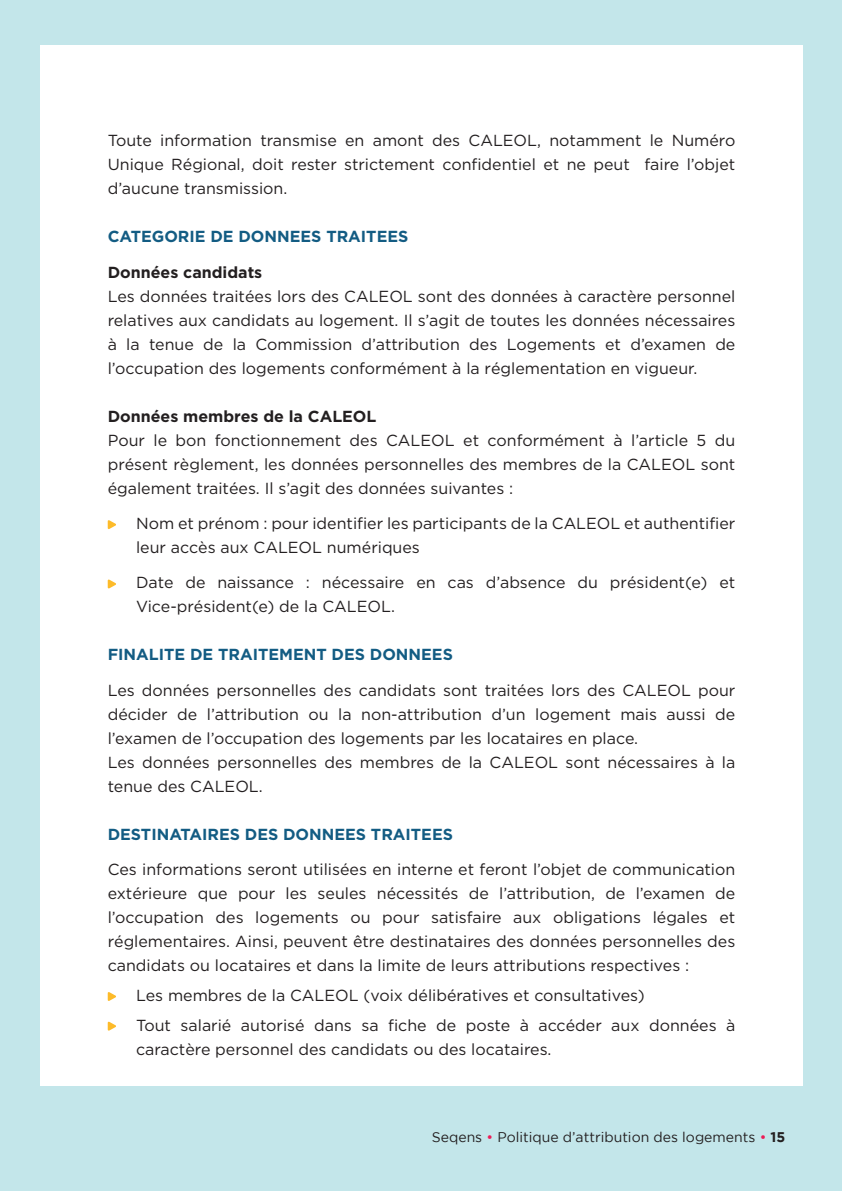
<style>
.page{position:relative;width:842px;height:1191px;background:#c3e6ea}
.page>*{position:absolute;margin:0;border:0;box-sizing:border-box;transform-origin:0 0}
.t1{font:16px/24px "Gotham";color:#231f20;text-align:justify}
.t2{font:700 16px "Gotham";color:#135c83}
.t3{font:700 16px "Gotham";color:#231f20}
.t4{font:14px "Gotham";color:#231f20}
.s1{color:#ed1b56}
.s2{font-weight:700}
</style>
<div class="page">
<div style="left:40px;top:45px;width:762px;height:1041px;background:#fff"></div>
<svg style="left:108px;top:520px;width:8px;height:9px"></svg>
<svg style="left:108px;top:579px;width:8px;height:10px"></svg>
<svg style="left:108px;top:992px;width:8px;height:9px"></svg>
<svg style="left:108px;top:1021px;width:8px;height:10px"></svg>
<p class="t1" style="left:108px;top:128px;width:629px">Toute information transmise en amont des CALEOL, notamment le Numéro Unique Régional, doit rester strictement confidentiel et ne peut faire l’objet d’aucune transmission.</p>
<p class="t2" style="left:108px;top:226px;width:302px">CATEGORIE DE DONNEES TRAITEES</p>
<p class="t3" style="left:108px;top:261px;width:156px">Données candidats</p>
<p class="t1" style="left:108px;top:284px;width:629px">Les données traitées lors des CALEOL sont des données à caractère personnel relatives aux candidats au logement. Il s’agit de toutes les données nécessaires à la tenue de la Commission d’attribution des Logements et d’examen de l’occupation des logements conformément à la réglementation en vigueur.</p>
<p class="t3" style="left:108px;top:405px;width:270px">Données membres de la CALEOL</p>
<p class="t1" style="left:108px;top:428px;width:629px">Pour le bon fonctionnement des CALEOL et conformément à l’article 5 du présent règlement, les données personnelles des membres de la CALEOL sont également traitées. Il s’agit des données suivantes :</p>
<p class="t1" style="left:136px;top:511px;width:601px">Nom et prénom : pour identifier les participants de la CALEOL et authentifier leur accès aux CALEOL numériques</p>
<p class="t1" style="left:136px;top:570px;width:601px">Date de naissance : nécessaire en cas d’absence du président(e) et<br>Vice-président(e) de la CALEOL.</p>
<p class="t2" style="left:108px;top:644px;width:347px">FINALITE DE TRAITEMENT DES DONNEES</p>
<p class="t1" style="left:108px;top:678px;width:629px;text-align:left">Les données personnelles des candidats sont traitées lors des CALEOL pour décider de l’attribution ou la non-attribution d’un logement mais aussi de l’examen de l’occupation des logements par les locataires en place.<br>Les données personnelles des membres de la CALEOL sont nécessaires à la tenue des CALEOL.</p>
<p class="t2" style="left:108px;top:823px;width:347px">DESTINATAIRES DES DONNEES TRAITEES</p>
<p class="t1" style="left:108px;top:857px;width:629px">Ces informations seront utilisées en interne et feront l’objet de communication extérieure que pour les seules nécessités de l’attribution, de l’examen de l’occupation des logements ou pour satisfaire aux obligations légales et réglementaires. Ainsi, peuvent être destinataires des données personnelles des candidats ou locataires et dans la limite de leurs attributions respectives :</p>
<p class="t1" style="left:136px;top:980px;width:601px;line-height:29.6px">Les membres de la CALEOL (voix délibératives et consultatives)<br>Tout salarié autorisé dans sa fiche de poste à accéder aux données à</p>
<p class="t1" style="left:136px;top:1036px;width:417px">caractère personnel des candidats ou des locataires.</p>
<p class="t4" style="left:432px;top:1129px;width:355px">Seqens <span class="s1">•</span> Politique d’attribution des logements <span class="s1">•</span> <span class="s2">15</span></p>
</div>
